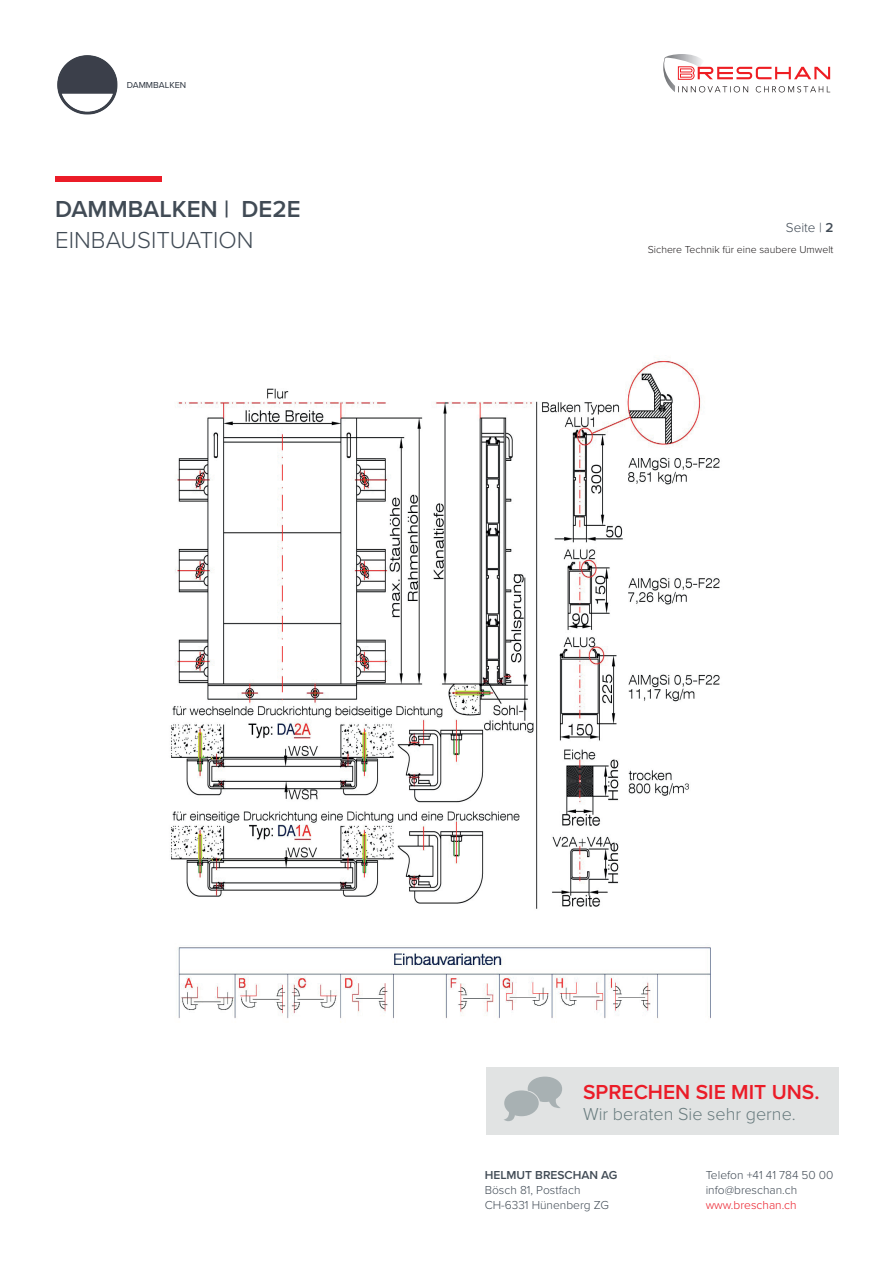
<style>
.page{position:relative;width:893px;height:1263px;background:#fff}
.page>*{position:absolute;margin:0;border:0;box-sizing:border-box;transform-origin:0 0}
.t1{font:600 24px "Proxima Nova";color:#414b55}
.t2{font:300 24px "Proxima Nova";color:#414b55}
.t3{font:600 21px "Proxima Nova";color:#eb1c28}
.t4{font:300 18px "Proxima Nova";color:#697c7f}
.t5{font:300 13.5px "Proxima Nova";color:#414b55}
.t6{font:300 12px/15px "Proxima Nova";color:#414b55}
.t7{font:600 12px "Proxima Nova";color:#414b55}
.t8{font:300 12px "Proxima Nova";color:#eb1c28}
.t9{font:300 10.5px "Proxima Nova";color:#231f20}
.t10{font:9px "Proxima Nova";color:#28303b}
.s1{font-weight:600}
</style>
<div class="page">
<div style="left:55px;top:176px;width:107px;height:6px;background:#eb1c28"></div>
<svg style="left:663px;top:54px;width:167px;height:38px"></svg>
<div style="left:486px;top:1067px;width:353px;height:68px;background:#e1e3e3"></div>
<img style="left:57px;top:55px;width:61px;height:60px">
<img style="left:171px;top:359px;width:549px;height:660px">
<p class="t10" style="left:127px;top:78px;width:61px">DAMMBALKEN</p>
<h1 class="t1" style="left:55px;top:191px;width:247px">DAMMBALKEN | DE2E</h1>
<h1 class="t2" style="left:55px;top:222px;width:200px">EINBAUSITUATION</h1>
<p class="t5" style="left:786px;top:217px;width:49px">Seite | <span class="s1">2</span></p>
<p class="t9" style="left:648px;top:241px;width:187px">Sichere Technik für eine saubere Umwelt</p>
<h2 class="t3" style="left:583px;top:1076px;width:238px">SPRECHEN SIE MIT UNS.</h2>
<h3 class="t4" style="left:583px;top:1101px;width:214px">Wir beraten Sie sehr gerne.</h3>
<p class="t7" style="left:485px;top:1166px;width:134px">HELMUT BRESCHAN AG</p>
<p class="t6" style="left:485px;top:1182px;width:126px">Bösch 81, Postfach<br>CH-6331 Hünenberg ZG</p>
<p class="t6" style="left:706px;top:1167px;width:129px">Telefon +41 41 784 50 00 info@breschan.ch</p>
<p class="t8" style="left:706px;top:1196px;width:92px">www.breschan.ch</p>
</div>
